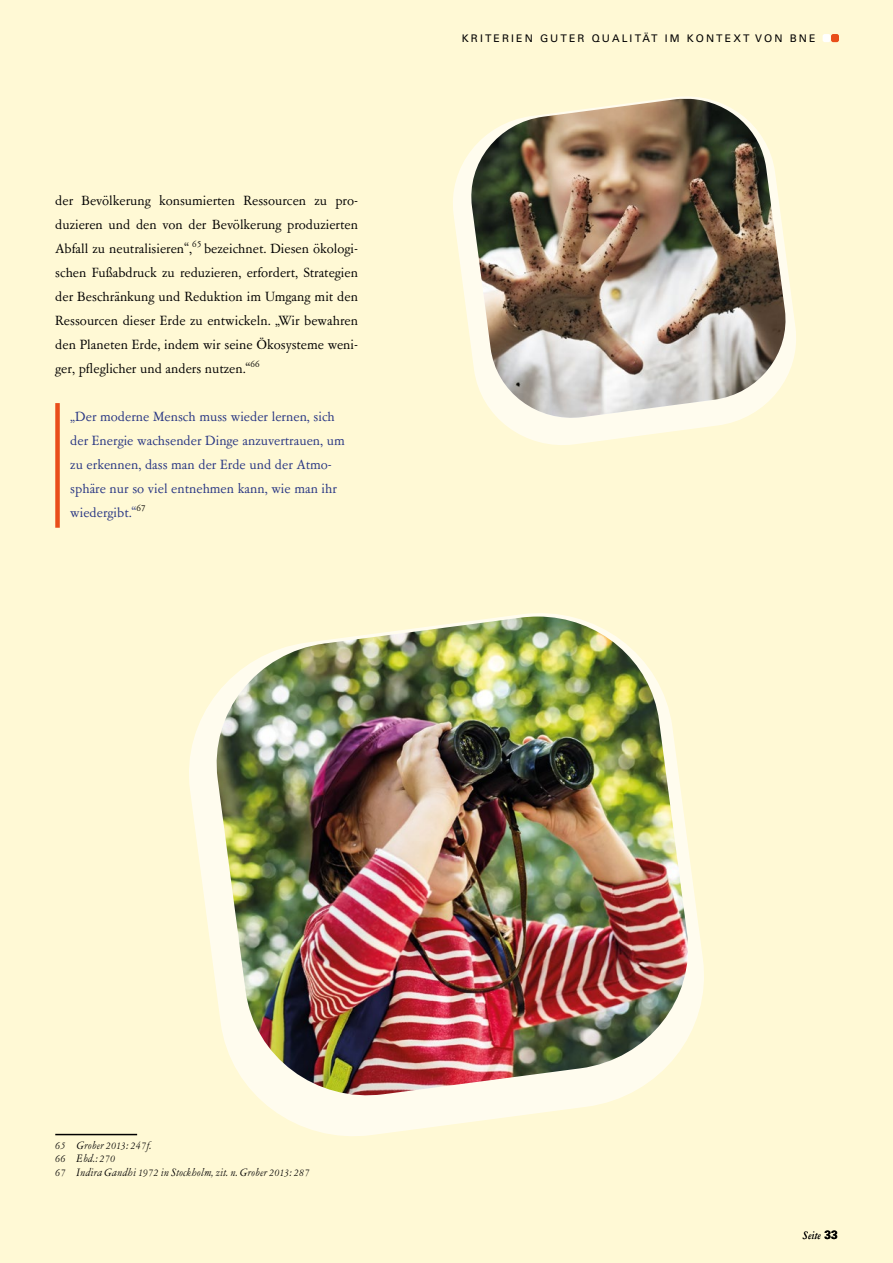
<style>
.page{position:relative;width:893px;height:1263px;background:#fff9d5}
.page>*{position:absolute;margin:0;border:0;box-sizing:border-box;transform-origin:0 0}
.t1{font:15px/24px "Garamont Amst SB";color:#000;text-align:justify}
.t2{font:15px/24px "Garamont Amst SB";color:#273583}
.t3{font:italic 12px/13.5px "Garamont Amst SB";letter-spacing:.03em;color:#000}
.t4{font:10.5px "Univers LT Pro 55 Roman";letter-spacing:.2em;color:#000}
.s1{font-family:"Univers LT Pro 65";font-weight:700;font-style:normal}
</style>
<div class="page">
<div style="left:831px;top:34px;width:8px;height:8px;background:#e94e1a;border-radius:2px"></div>
<div style="left:823px;top:34px;width:8px;height:8px;background:#fff;border-radius:2px"></div>
<div style="left:55px;top:403px;width:5px;height:125px;background:#e94e1a"></div>
<hr style="left:55px;top:1134px;width:82px;height:1px;background:#000">
<svg style="left:189px;top:706px;width:515px;height:430px"></svg>
<img style="left:209px;top:616px;width:487px;height:487px">
<svg style="left:453px;top:159px;width:343px;height:286px"></svg>
<img style="left:466px;top:99px;width:325px;height:324px">
<p class="t1" style="left:55px;top:189px;width:304px">der Bevölkerung konsumierten Ressourcen zu pro&shy;duzieren und den von der Bevölkerung produzierten Abfall zu neutralisieren“,<sup>65</sup> bezeichnet. Diesen ökologi&shy;schen Fußabdruck zu reduzieren, erfordert, Strategien der Beschränkung und Reduktion im Umgang mit den Ressourcen dieser Erde zu entwickeln. „Wir bewahren den Planeten Erde, indem wir seine Ökosysteme weni&shy;ger, pfleglicher und anders nutzen.“<sup>66</sup></p>
<p class="t2" style="left:70px;top:405px;width:276px">„Der moderne Mensch muss wieder lernen, sich der Energie wachsender Dinge anzuvertrauen, um zu erkennen, dass man der Erde und der Atmo&shy;sphäre nur so viel entnehmen kann, wie man ihr wiedergibt.“<sup>67</sup></p>
<p class="t4" style="left:462px;top:32px;width:355px">KRITERIEN GUTER QUALITÄT IM KONTEXT VON BNE</p>
<p class="t3" style="left:55px;top:1139px;width:256px">65 Grober 2013: 247f.<br>66 Ebd.: 270<br>67 Indira Gandhi 1972 in Stockholm, zit. n. Grober 2013: 287</p>
<p class="t3" style="left:803px;top:1228px;width:36px">Seite <span class="s1">33</span></p>
</div>
